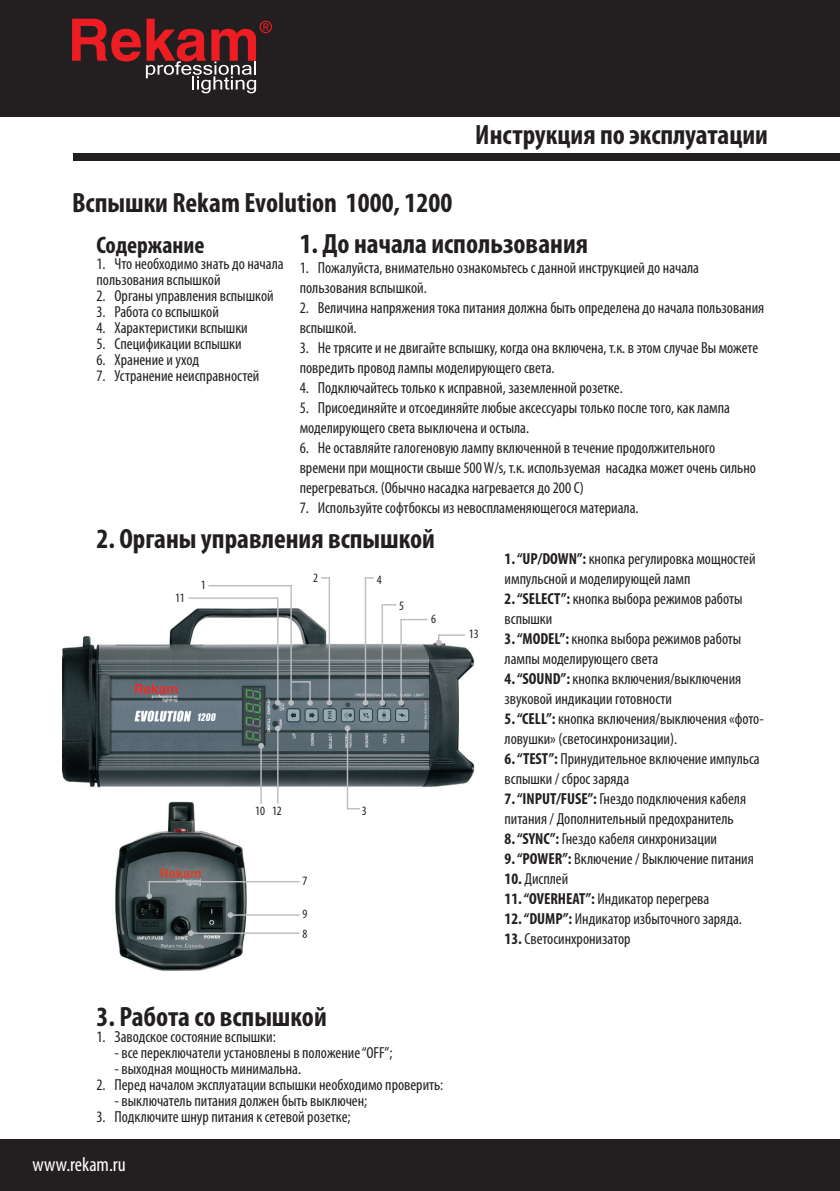
<style>
.page{position:relative;width:840px;height:1191px;background:#fff}
.page>*{position:absolute;margin:0;border:0;box-sizing:border-box;transform-origin:0 0}
.t1{font:700 condensed 28px "Myriad Pro";color:#231f20}
.t2{font:700 condensed 24px "Myriad Pro";color:#231f20}
.t3{font:condensed 20px "Myriad Pro";color:#fff}
.t4{font:condensed 16px/20px "Myriad Pro";color:#231f20}
.t5{font:condensed 12.8px "Myriad Pro";color:#231f20}
.s1{font-weight:700}
</style>
<div class="page">
<img style="left:62px;top:597px;width:413px;height:213px">
<img style="left:96px;top:798px;width:179px;height:173px">
<div style="left:0;top:0;width:839px;height:117px;background:#231f20"></div>
<div style="left:0;top:1139px;width:839px;height:52px;background:#231f20"></div>
<svg style="left:72px;top:19px;width:200px;height:74px"></svg>
<div style="left:73px;top:153px;width:766px;height:8px;background:#231f20"></div>
<svg style="left:381px;top:604px;width:15px;height:1px"></svg>
<svg style="left:401px;top:619px;width:26px;height:1px"></svg>
<hr style="left:328px;top:578px;width:2px;height:125px;background:#bcbdc0">
<svg style="left:326px;top:700px;width:6px;height:5px"></svg>
<hr style="left:364px;top:578px;width:2px;height:125px;background:#bcbdc0">
<svg style="left:362px;top:700px;width:6px;height:5px"></svg>
<hr style="left:381px;top:605px;width:2px;height:98px;background:#bcbdc0">
<svg style="left:379px;top:700px;width:6px;height:5px"></svg>
<hr style="left:400px;top:619px;width:1px;height:84px;background:#bcbdc0">
<svg style="left:398px;top:700px;width:5px;height:5px"></svg>
<hr style="left:208px;top:585px;width:83px;height:1px;background:#bcbdc0">
<hr style="left:290px;top:585px;width:1px;height:118px;background:#bcbdc0">
<svg style="left:288px;top:681px;width:25px;height:24px"></svg>
<svg style="left:348px;top:808px;width:12px;height:1px"></svg>
<hr style="left:346px;top:728px;width:2px;height:81px;background:#bcbdc0">
<svg style="left:344px;top:725px;width:6px;height:6px"></svg>
<svg style="left:146px;top:881px;width:6px;height:18px"></svg>
<hr style="left:230px;top:914px;width:69px;height:1px;background:#bcbdc0">
<svg style="left:227px;top:912px;width:6px;height:6px"></svg>
<hr style="left:190px;top:932px;width:109px;height:2px;background:#bcbdc0">
<svg style="left:188px;top:930px;width:5px;height:6px"></svg>
<hr style="left:150px;top:881px;width:149px;height:1px;background:#bcbdc0">
<hr style="left:260px;top:746px;width:2px;height:58px;background:#bcbdc0">
<svg style="left:258px;top:743px;width:6px;height:5px"></svg>
<hr style="left:277px;top:728px;width:1px;height:76px;background:#bcbdc0">
<svg style="left:275px;top:725px;width:5px;height:6px"></svg>
<hr style="left:277px;top:597px;width:1px;height:106px;background:#bcbdc0">
<svg style="left:275px;top:700px;width:5px;height:5px"></svg>
<hr style="left:188px;top:597px;width:89px;height:2px;background:#bcbdc0">
<hr style="left:438px;top:634px;width:27px;height:2px;background:#bcbdc0">
<svg style="left:435px;top:634px;width:6px;height:11px"></svg>
<p class="t1" style="left:475px;top:117px;width:294px">Инструкция по эксплуатации</p>
<p class="t1" style="left:72px;top:185px;width:381px">Вспышки Rekam Evolution 1000, 1200</p>
<p class="t2" style="left:96px;top:230px;width:109px">Содержание</p>
<p class="t4" style="left:96px;top:255px;width:188px;line-height:16px">1. Что необходимо знать до начала пользования вспышкой</p>
<p class="t4" style="left:96px;top:285px;width:178px">2. Органы управления вспышкой</p>
<p class="t4" style="left:96px;top:301px;width:124px">3. Работа со вспышкой</p>
<p class="t4" style="left:96px;top:317px;width:153px">4. Характеристики вспышки</p>
<p class="t4" style="left:96px;top:333px;width:147px">5. Спецификации вспышки</p>
<p class="t4" style="left:96px;top:349px;width:104px">6. Хранение и уход</p>
<p class="t4" style="left:96px;top:365px;width:164px">7. Устранение неисправностей</p>
<p class="t1" style="left:299px;top:226px;width:290px">1. До начала использования</p>
<p class="t4" style="left:299px;top:257px;width:401px">1. Пожалуйста, внимательно ознакомьтесь с данной инструкцией до начала пользования вспышкой.</p>
<p class="t4" style="left:299px;top:297px;width:466px">2. Величина напряжения тока питания должна быть определена до начала пользования вспышкой.</p>
<p class="t4" style="left:299px;top:337px;width:460px">3. Не трясите и не двигайте вспышку, когда она включена, т.к. в этом случае Вы можете повредить провод лампы моделирующего света.</p>
<p class="t4" style="left:299px;top:377px;width:324px">4. Подключайтесь только к исправной, заземленной розетке.</p>
<p class="t4" style="left:299px;top:397px;width:431px">5. Присоединяйте и отсоединяйте любые аксессуары только после того, как лампа моделирующего света выключена и остыла.</p>
<p class="t4" style="left:299px;top:437px;width:457px">6. Не оставляйте галогеновую лампу включенной в течение продолжительного времени при мощности свыше 500W/s, т.к. используемая насадка может очень сильно перегреваться. (Обычно насадка нагревается до 200 С)</p>
<p class="t4" style="left:299px;top:497px;width:340px">7. Используйте софтбоксы из невоспламеняющегося материала.</p>
<p class="t1" style="left:96px;top:521px;width:340px">2. Органы управления вспышкой</p>
<p class="t5" style="left:175px;top:589px;width:11px">11</p>
<p class="t5" style="left:200px;top:577px;width:6px">1</p>
<p class="t5" style="left:313px;top:570px;width:6px">2</p>
<p class="t5" style="left:376px;top:572px;width:6px">4</p>
<p class="t5" style="left:399px;top:598px;width:6px">5</p>
<p class="t5" style="left:431px;top:611px;width:6px">6</p>
<p class="t5" style="left:255px;top:802px;width:11px">10</p>
<p class="t5" style="left:272px;top:802px;width:11px">12</p>
<p class="t5" style="left:302px;top:873px;width:6px">7</p>
<p class="t5" style="left:302px;top:906px;width:6px">9</p>
<p class="t5" style="left:302px;top:925px;width:6px">8</p>
<p class="t5" style="left:361px;top:802px;width:6px">3</p>
<p class="t1" style="left:96px;top:999px;width:232px">3. Работа со вспышкой</p>
<p class="t4" style="left:96px;top:1026px;width:181px">1. Заводское состояние вспышки:</p>
<p class="t4" style="left:114px;top:1042px;width:279px">- все переключатели установлены в положение“OFF”;</p>
<p class="t4" style="left:114px;top:1058px;width:188px">- выходная мощность минимальна.</p>
<p class="t4" style="left:96px;top:1074px;width:348px">2. Перед началом эксплуатации вспышки необходимо проверить:</p>
<p class="t4" style="left:114px;top:1090px;width:254px">- выключатель питания должен быть выключен;</p>
<p class="t4" style="left:96px;top:1106px;width:255px">3. Подключите шнур питания к сетевой розетке;</p>
<p class="t3" style="left:32px;top:1152px;width:95px">www.rekam.ru</p>
<p class="t5" style="left:468px;top:626px;width:11px">13</p>
<p class="t4" style="left:504px;top:548px;width:252px"><span class="s1">1. “UP/DOWN”:</span> кнопка регулировка мощностей импульсной и моделирующей ламп</p>
<p class="t4" style="left:504px;top:588px;width:239px"><span class="s1">2. “SELECT”:</span> кнопка выбора режимов работы вспышки</p>
<p class="t4" style="left:504px;top:628px;width:238px"><span class="s1">3. “MODEL”:</span> кнопка выбора режимов работы лампы моделирующего света</p>
<p class="t4" style="left:504px;top:668px;width:238px"><span class="s1">4. “SOUND”:</span> кнопка включения/выключения звуковой индикации готовности</p>
<p class="t4" style="left:504px;top:708px;width:261px"><span class="s1">5. “CELL”:</span> кнопка включения/выключения «фото&shy;ловушки» (светосинхронизации).</p>
<p class="t4" style="left:504px;top:748px;width:256px"><span class="s1">6. “TEST”:</span> Принудительное включение импульса вспышки / сброс заряда</p>
<p class="t4" style="left:504px;top:788px;width:243px"><span class="s1">7. “INPUT/FUSE”:</span> Гнездо подключения кабеля питания / Дополнительный предохранитель</p>
<p class="t4" style="left:504px;top:828px;width:214px"><span class="s1">8. “SYNC”:</span> Гнездо кабеля синхронизации</p>
<p class="t4" style="left:504px;top:848px;width:251px"><span class="s1">9. “POWER”:</span> Включение / Выключение питания</p>
<p class="t4" style="left:504px;top:868px;width:65px"><span class="s1">10.</span> Дисплей</p>
<p class="t4" style="left:504px;top:888px;width:206px"><span class="s1">11. “OVERHEAT”:</span> Индикатор перегрева</p>
<p class="t4" style="left:504px;top:908px;width:239px"><span class="s1">12. “DUMP”:</span> Индикатор избыточного заряда.</p>
<p class="t4" style="left:504px;top:928px;width:127px"><span class="s1">13.</span> Светосинхронизатор</p>
</div>
